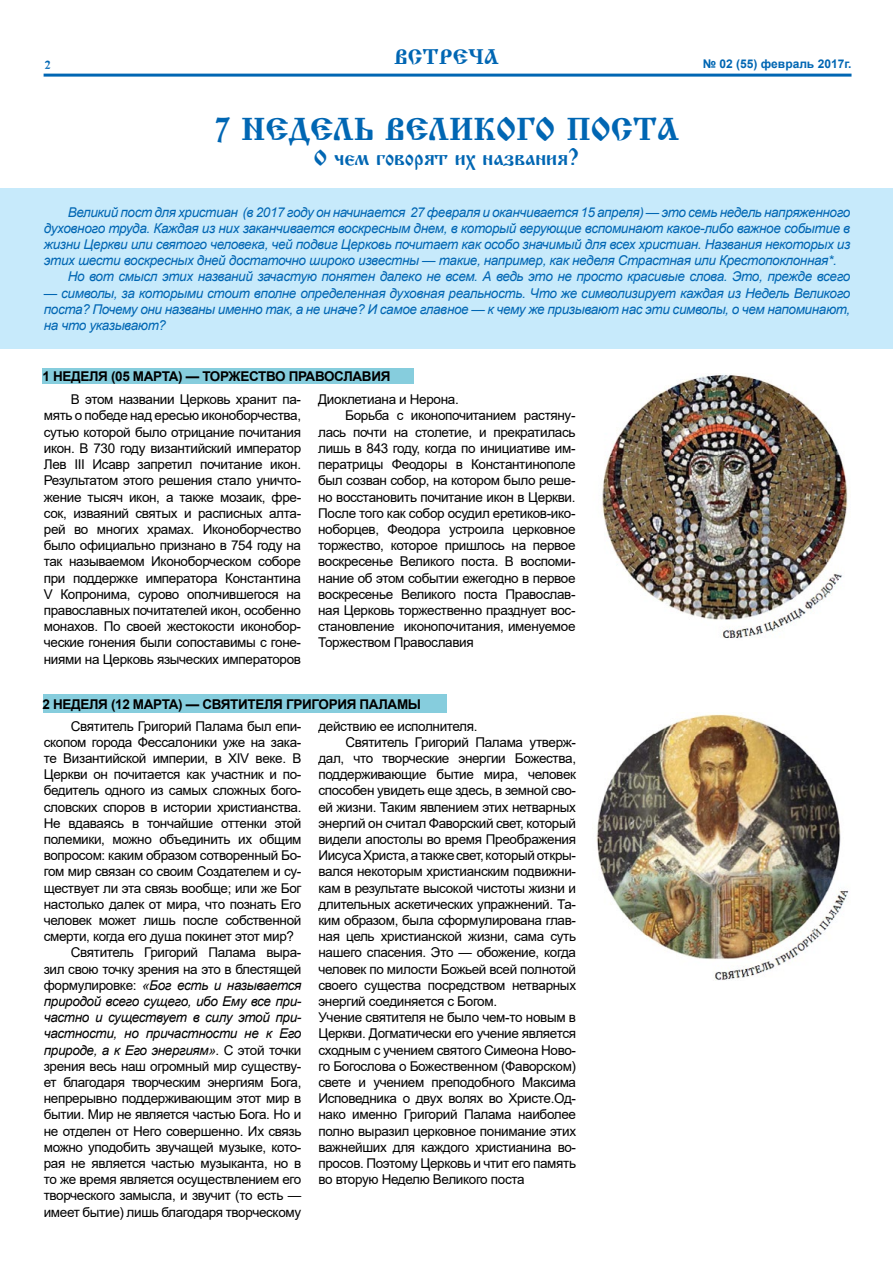
<style>
.page{position:relative;width:893px;height:1263px;background:#fff}
.page>*{position:absolute;margin:0;border:0;box-sizing:border-box;transform-origin:0 0}
.t1{font:31.5px "Izhitsa";color:#0066b3}
.t2{font:21px "Izhitsa";letter-spacing:-.01em;color:#0066b3}
.t3{font:13.5px/16.2px "Arial";letter-spacing:-.025em;color:#000;text-align:justify}
.t4{font:italic 13.5px/16.2px "Arial";letter-spacing:-.025em;color:#0066b3;text-align:justify}
.t5{font:italic 13.5px "Arial";letter-spacing:-.025em;color:#000}
.t6{font:700 13.5px "Arial";letter-spacing:-.025em;color:#000}
.t7{font:700 12px "Arial";color:#0066b3}
.t8{font:12px "Izhitsa";color:#0066b3}
.s1{font-style:normal}
</style>
<div class="page">
<hr style="left:44px;top:74px;width:807px;height:3px;background:#0066b3">
<div style="left:43px;top:368px;width:371px;height:16px;background:#86cddd"></div>
<img style="left:602px;top:375px;width:246px;height:263px">
<div style="left:43px;top:694px;width:403px;height:19px;background:#86cddd"></div>
<img style="left:596px;top:714px;width:253px;height:266px">
<div style="left:0;top:188px;width:893px;height:161px;background:#c7eafb"></div>
<p class="t8" style="left:45px;top:59px;width:8px">2</p>
<h2 class="t2" style="left:394px;top:45px;width:106px">ВСТРЕЧА</h2>
<h1 class="t1" style="left:214px;top:112px;width:466px">7 НЕДЕЛЬ ВЕЛИКОГО ПОСТА</h1>
<h2 class="t2" style="left:314px;top:146px;width:267px">О чем говорят их названия?</h2>
<p class="t7" style="left:703px;top:56px;width:150px">№ 02 (55) февраль 2017г.</p>
<p class="t4" style="left:44px;top:204px;width:808px;text-indent:24px">Великий пост для христиан (в 2017 году он начинается 27 февраля и оканчивается 15 апреля) — это семь недель напряженного духовного труда. Каждая из них заканчивается воскресным днем, в который верующие вспоминают какое-либо важное событие в жизни Церкви или святого человека, чей подвиг Церковь почитает как особо значимый для всех христиан. Названия некоторых из этих шести воскресных дней достаточно широко известны — такие, например, как неделя Страстная или Крестопоклонная*.</p>
<p class="t4" style="left:68px;top:269px;width:784px">Но вот смысл этих названий зачастую понятен далеко не всем. А ведь это не просто красивые слова. Это, прежде всего</p>
<p class="t4" style="left:44px;top:285px;width:808px">— символы, за которыми стоит вполне определенная духовная реальность. Что же символизирует каждая из Недель Великого поста? Почему они названы именно так, а не иначе? И самое главное — к чему же призывают нас эти символы, о чем напоминают, на что указывают?</p>
<p class="t6" style="left:43px;top:367px;width:349px">1 НЕДЕЛЯ (05 МАРТА) — ТОРЖЕСТВО ПРАВОСЛАВИЯ</p>
<p class="t3" style="left:44px;top:391px;width:259px;text-indent:27px">В этом названии Церковь хранит па&shy;мять о победе над ересью иконоборчества, сутью которой было отрицание почитания икон. В 730 году византийский император Лев III Исавр запретил почитание икон.<br>Результатом этого решения стало уничто&shy;жение тысяч икон, а также мозаик, фре&shy;сок, изваяний святых и расписных алта&shy;рей во многих храмах. Иконоборчество было официально признано в 754 году на так называемом Иконоборческом соборе при поддержке императора Константина V Копронима, сурово ополчившегося на православных почитателей икон, особенно монахов. По своей жестокости иконобор&shy;ческие гонения были сопоставимы с гоне&shy;ниями на Церковь языческих императоров</p>
<p class="t3" style="left:318px;top:391px;width:142px">Диоклетиана и Нерона.</p>
<p class="t3" style="left:345px;top:408px;width:232px">Борьба с иконопочитанием растяну-</p>
<p class="t3" style="left:318px;top:424px;width:259px">лась почти на столетие, и прекратилась</p>
<p class="t3" style="left:318px;top:440px;width:259px">лишь в 843 году, когда по инициативе им-</p>
<p class="t3" style="left:318px;top:456px;width:259px">ператрицы Феодоры в Константинополе</p>
<p class="t3" style="left:318px;top:472px;width:259px">был созван собор, на котором было реше-</p>
<p class="t3" style="left:318px;top:489px;width:259px">но восстановить почитание икон в Церкви.</p>
<p class="t3" style="left:318px;top:505px;width:259px">После того как собор осудил еретиков-ико-</p>
<p class="t3" style="left:318px;top:521px;width:259px">ноборцев, Феодора устроила церковное</p>
<p class="t3" style="left:318px;top:537px;width:259px">торжество, которое пришлось на первое</p>
<p class="t3" style="left:318px;top:553px;width:259px">воскресенье Великого поста. В воспоми-</p>
<p class="t3" style="left:318px;top:570px;width:259px">нание об этом событии ежегодно в первое</p>
<p class="t3" style="left:318px;top:586px;width:259px">воскресенье Великого поста Православ-</p>
<p class="t3" style="left:318px;top:602px;width:259px">ная Церковь торжественно празднует вос-</p>
<p class="t3" style="left:318px;top:618px;width:259px">становление иконопочитания, именуемое</p>
<p class="t3" style="left:318px;top:634px;width:157px">Торжеством Православия</p>
<p class="t6" style="left:43px;top:694px;width:380px">2 НЕДЕЛЯ (12 МАРТА) — СВЯТИТЕЛЯ ГРИГОРИЯ ПАЛАМЫ</p>
<p class="t3" style="left:71px;top:718px;width:232px">Святитель Григорий Палама был епи-</p>
<p class="t3" style="left:44px;top:734px;width:259px">скопом города Фессалоники уже на зака-</p>
<p class="t3" style="left:44px;top:750px;width:259px">те Византийской империи, в XIV веке. В</p>
<p class="t3" style="left:44px;top:766px;width:259px">Церкви он почитается как участник и по-</p>
<p class="t3" style="left:44px;top:782px;width:259px">бедитель одного из самых сложных бого-</p>
<p class="t3" style="left:44px;top:799px;width:259px">словских споров в истории христианства.</p>
<p class="t3" style="left:44px;top:815px;width:259px">Не вдаваясь в тончайшие оттенки этой</p>
<p class="t3" style="left:44px;top:831px;width:259px">полемики, можно объединить их общим</p>
<p class="t3" style="left:44px;top:847px;width:259px">вопросом: каким образом сотворенный Бо-</p>
<p class="t3" style="left:44px;top:863px;width:259px">гом мир связан со своим Создателем и су-</p>
<p class="t3" style="left:44px;top:880px;width:259px">ществует ли эта связь вообще; или же Бог</p>
<p class="t3" style="left:44px;top:896px;width:259px">настолько далек от мира, что познать Его</p>
<p class="t3" style="left:44px;top:912px;width:259px">человек может лишь после собственной</p>
<p class="t3" style="left:44px;top:928px;width:252px">смерти, когда его душа покинет этот мир?</p>
<p class="t3" style="left:71px;top:944px;width:232px">Святитель Григорий Палама выра-</p>
<p class="t3" style="left:44px;top:961px;width:259px">зил свою точку зрения на это в блестящей</p>
<p class="t5" style="left:44px;top:976px;width:259px"><span class="s1">формулировке:</span> «Бог есть и называется</p>
<p class="t5" style="left:44px;top:992px;width:259px">природой всего сущего, ибо Ему все при-</p>
<p class="t5" style="left:44px;top:1009px;width:259px">частно и существует в силу этой при-</p>
<p class="t5" style="left:44px;top:1025px;width:259px">частности, но причастности не к Его</p>
<p class="t5" style="left:44px;top:1041px;width:259px">природе, а к Его энергиям»<span class="s1">. С этой точки</span></p>
<p class="t3" style="left:44px;top:1058px;width:259px">зрения весь наш огромный мир существу-</p>
<p class="t3" style="left:44px;top:1074px;width:259px">ет благодаря творческим энергиям Бога,</p>
<p class="t3" style="left:44px;top:1090px;width:259px">непрерывно поддерживающим этот мир в</p>
<p class="t3" style="left:44px;top:1106px;width:259px">бытии. Мир не является частью Бога. Но и</p>
<p class="t3" style="left:44px;top:1123px;width:259px">не отделен от Него совершенно. Их связь</p>
<p class="t3" style="left:44px;top:1139px;width:259px">можно уподобить звучащей музыке, кото-</p>
<p class="t3" style="left:44px;top:1155px;width:259px">рая не является частью музыканта, но в</p>
<p class="t3" style="left:44px;top:1171px;width:259px">то же время является осуществлением его</p>
<p class="t3" style="left:44px;top:1187px;width:259px">творческого замысла, и звучит (то есть —</p>
<p class="t3" style="left:44px;top:1204px;width:259px">имеет бытие) лишь благодаря творческому</p>
<p class="t3" style="left:318px;top:718px;width:161px">действию ее исполнителя.</p>
<p class="t3" style="left:345px;top:734px;width:232px">Святитель Григорий Палама утверж-</p>
<p class="t3" style="left:318px;top:750px;width:259px">дал, что творческие энергии Божества,</p>
<p class="t3" style="left:318px;top:766px;width:259px">поддерживающие бытие мира, человек</p>
<p class="t3" style="left:318px;top:782px;width:259px">способен увидеть еще здесь, в земной сво-</p>
<p class="t3" style="left:318px;top:799px;width:259px">ей жизни. Таким явлением этих нетварных</p>
<p class="t3" style="left:318px;top:815px;width:259px">энергий он считал Фаворский свет, который</p>
<p class="t3" style="left:318px;top:831px;width:259px">видели апостолы во время Преображения</p>
<p class="t3" style="left:318px;top:847px;width:259px">ИисусаХриста,атакжесвет, которыйоткры-</p>
<p class="t3" style="left:318px;top:863px;width:259px">вался некоторым христианским подвижни-</p>
<p class="t3" style="left:318px;top:880px;width:259px">кам в результате высокой чистоты жизни и</p>
<p class="t3" style="left:318px;top:896px;width:259px">длительных аскетических упражнений. Та-</p>
<p class="t3" style="left:318px;top:912px;width:259px">ким образом, была сформулирована глав-</p>
<p class="t3" style="left:318px;top:928px;width:259px">ная цель христианской жизни, сама суть</p>
<p class="t3" style="left:318px;top:944px;width:259px">нашего спасения. Это — обожение, когда</p>
<p class="t3" style="left:318px;top:961px;width:259px">человек по милости Божьей всей полнотой</p>
<p class="t3" style="left:318px;top:977px;width:259px">своего существа посредством нетварных</p>
<p class="t3" style="left:318px;top:993px;width:180px">энергий соединяется с Богом.</p>
<p class="t3" style="left:318px;top:1009px;width:259px">Учение святителя не было чем-то новым в</p>
<p class="t3" style="left:318px;top:1025px;width:259px">Церкви. Догматически его учение является</p>
<p class="t3" style="left:318px;top:1042px;width:259px">сходным с учением святого Симеона Ново-</p>
<p class="t3" style="left:318px;top:1058px;width:259px">го Богослова о Божественном (Фаворском)</p>
<p class="t3" style="left:318px;top:1074px;width:259px">свете и учением преподобного Максима</p>
<p class="t3" style="left:318px;top:1090px;width:259px">Исповедника о двух волях во Христе.Од-</p>
<p class="t3" style="left:318px;top:1106px;width:259px">нако именно Григорий Палама наиболее</p>
<p class="t3" style="left:318px;top:1123px;width:259px">полно выразил церковное понимание этих</p>
<p class="t3" style="left:318px;top:1139px;width:259px">важнейших для каждого христианина во-</p>
<p class="t3" style="left:318px;top:1155px;width:259px">просов. Поэтому Церковь и чтит его память</p>
<p class="t3" style="left:318px;top:1171px;width:208px">во вторую Неделю Великого поста</p>
</div>
